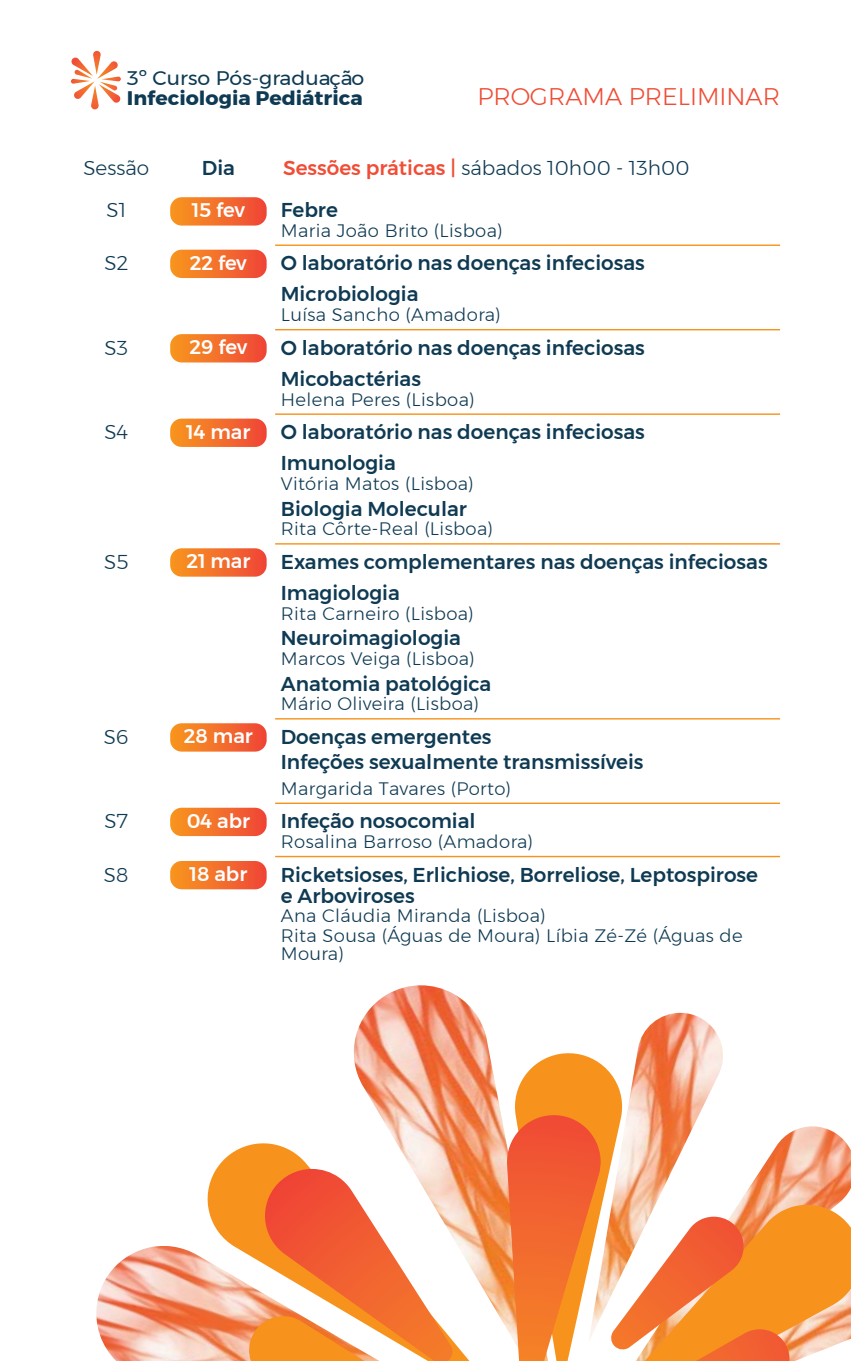
<style>
.page{position:relative;width:851px;height:1361px;background:#fff}
.page>*{position:absolute;margin:0;border:0;box-sizing:border-box;transform-origin:0 0}
.t1{font:300 24px "Montserrat";color:#f04d36}
.t2{font:500 20px/31.2px "Montserrat";color:#0f3a53}
.t3{font:300 20px "Montserrat";color:#0f3a53}
.t4{font:500 19.6px "Montserrat";color:#fff}
.t5{font:700 19.6px "Montserrat";color:#0f3a53;scale:1.05 1}
.t6{font:19.6px "Montserrat";color:#0f3a53;scale:1.05 1}
.t7{font:300 18px/19.6px "Montserrat";letter-spacing:.02em;color:#0f3a53}
.s1{font-weight:500;color:#f04d36}
</style>
<div class="page">
<hr style="left:275px;top:244px;width:505px;height:2px;background:#f7931d">
<hr style="left:275px;top:329px;width:505px;height:1px;background:#f7931d">
<hr style="left:275px;top:413px;width:505px;height:2px;background:#f7931d">
<hr style="left:275px;top:543px;width:505px;height:1px;background:#f7931d">
<hr style="left:275px;top:718px;width:505px;height:1px;background:#f7931d">
<hr style="left:275px;top:802px;width:505px;height:2px;background:#f7931d">
<hr style="left:275px;top:856px;width:505px;height:1px;background:#f7931d">
<svg style="left:170px;top:197px;width:96px;height:29px;background:#f37738"></svg>
<svg style="left:170px;top:250px;width:96px;height:28px;background:#f37433"></svg>
<svg style="left:170px;top:334px;width:96px;height:28px;background:#f37534"></svg>
<svg style="left:170px;top:418px;width:96px;height:29px;background:#f37738"></svg>
<svg style="left:170px;top:548px;width:96px;height:29px;background:#f37738"></svg>
<svg style="left:170px;top:723px;width:96px;height:28px;background:#f37535"></svg>
<svg style="left:170px;top:808px;width:96px;height:28px;background:#f37433"></svg>
<svg style="left:170px;top:861px;width:96px;height:28px;background:#f37433"></svg>
<svg style="left:71px;top:51px;width:50px;height:59px"></svg>
<img style="left:96px;top:985px;width:754px;height:376px">
<svg style="left:200px;top:1135px;width:59px;height:226px"></svg>
<svg style="left:511px;top:1049px;width:111px;height:66px"></svg>
<svg style="left:789px;top:1198px;width:61px;height:163px;background:#f6a652"></svg>
<svg style="left:245px;top:1312px;width:14px;height:49px"></svg>
<svg style="left:259px;top:1115px;width:530px;height:246px"></svg>
<p class="t6" style="left:127px;top:63px;width:227px">3º Curso Pós-graduação</p>
<p class="t5" style="left:127px;top:83px;width:226px">Infeciologia Pediátrica</p>
<p class="t1" style="left:477px;top:79px;width:304px">PROGRAMA PRELIMINAR</p>
<p class="t3" style="left:83px;top:153px;width:67px">Sessão</p>
<p class="t2" style="left:202px;top:152px;width:35px">Dia</p>
<p class="t3" style="left:283px;top:153px;width:408px"><span class="s1">Sessões práticas |</span> sábados 10h00 - 13h00</p>
<p class="t3" style="left:107px;top:195px;width:21px">S1</p>
<p class="t4" style="left:192px;top:195px;width:55px">15 fev</p>
<p class="t2" style="left:281px;top:194px;width:59px">Febre</p>
<p class="t7" style="left:281px;top:220px;width:223px">Maria João Brito (Lisboa)</p>
<p class="t3" style="left:104px;top:248px;width:25px">S2</p>
<p class="t4" style="left:190px;top:247px;width:58px">22 fev</p>
<p class="t2" style="left:281px;top:247px;width:365px">O laboratório nas doenças infeciosas<br>Microbiologia</p>
<p class="t7" style="left:281px;top:305px;width:221px">Luísa Sancho (Amadora)</p>
<p class="t3" style="left:104px;top:333px;width:25px">S3</p>
<p class="t4" style="left:189px;top:332px;width:59px">29 fev</p>
<p class="t2" style="left:281px;top:332px;width:365px">O laboratório nas doenças infeciosas<br>Micobactérias</p>
<p class="t7" style="left:281px;top:389px;width:195px">Helena Peres (Lisboa)</p>
<p class="t3" style="left:104px;top:417px;width:25px">S4</p>
<p class="t4" style="left:186px;top:416px;width:66px">14 mar</p>
<p class="t2" style="left:281px;top:416px;width:365px">O laboratório nas doenças infeciosas<br>Imunologia</p>
<p class="t7" style="left:281px;top:474px;width:194px">Vitória Matos (Lisboa)</p>
<p class="t2" style="left:281px;top:493px;width:188px">Biologia Molecular</p>
<p class="t7" style="left:281px;top:519px;width:214px">Rita Côrte-Real (Lisboa)</p>
<p class="t3" style="left:104px;top:547px;width:26px">S5</p>
<p class="t4" style="left:186px;top:546px;width:65px">21 mar</p>
<p class="t2" style="left:281px;top:546px;width:488px">Exames complementares nas doenças infeciosas<br>Imagiologia</p>
<p class="t7" style="left:281px;top:603px;width:194px">Rita Carneiro (Lisboa)</p>
<p class="t2" style="left:281px;top:622px;width:182px">Neuroimagiologia</p>
<p class="t7" style="left:281px;top:648px;width:195px">Marcos Veiga (Lisboa)</p>
<p class="t2" style="left:281px;top:668px;width:212px">Anatomia patológica</p>
<p class="t7" style="left:281px;top:694px;width:200px">Mário Oliveira (Lisboa)</p>
<p class="t3" style="left:104px;top:722px;width:26px">S6</p>
<p class="t4" style="left:184px;top:721px;width:70px">28 mar</p>
<p class="t2" style="left:281px;top:724px;width:364px;line-height:25.6px">Doenças emergentes<br>Infeções sexualmente transmissíveis</p>
<p class="t7" style="left:281px;top:778px;width:232px">Margarida Tavares (Porto)</p>
<p class="t3" style="left:105px;top:806px;width:25px">S7</p>
<p class="t4" style="left:187px;top:805px;width:65px">04 abr</p>
<p class="t2" style="left:281px;top:805px;width:196px">Infeção nosocomial</p>
<p class="t7" style="left:281px;top:831px;width:254px">Rosalina Barroso (Amadora)</p>
<p class="t3" style="left:104px;top:859px;width:26px">S8</p>
<p class="t4" style="left:189px;top:858px;width:59px">18 abr</p>
<p class="t2" style="left:281px;top:864px;width:478px;line-height:21px">Ricketsioses, Erlichiose, Borreliose, Leptospirose e Arboviroses</p>
<p class="t7" style="left:281px;top:906px;width:463px">Ana Cláudia Miranda (Lisboa)<br>Rita Sousa (Águas de Moura) Líbia Zé-Zé (Águas de</p>
<p class="t7" style="left:281px;top:943px;width:65px">Moura)</p>
</div>
